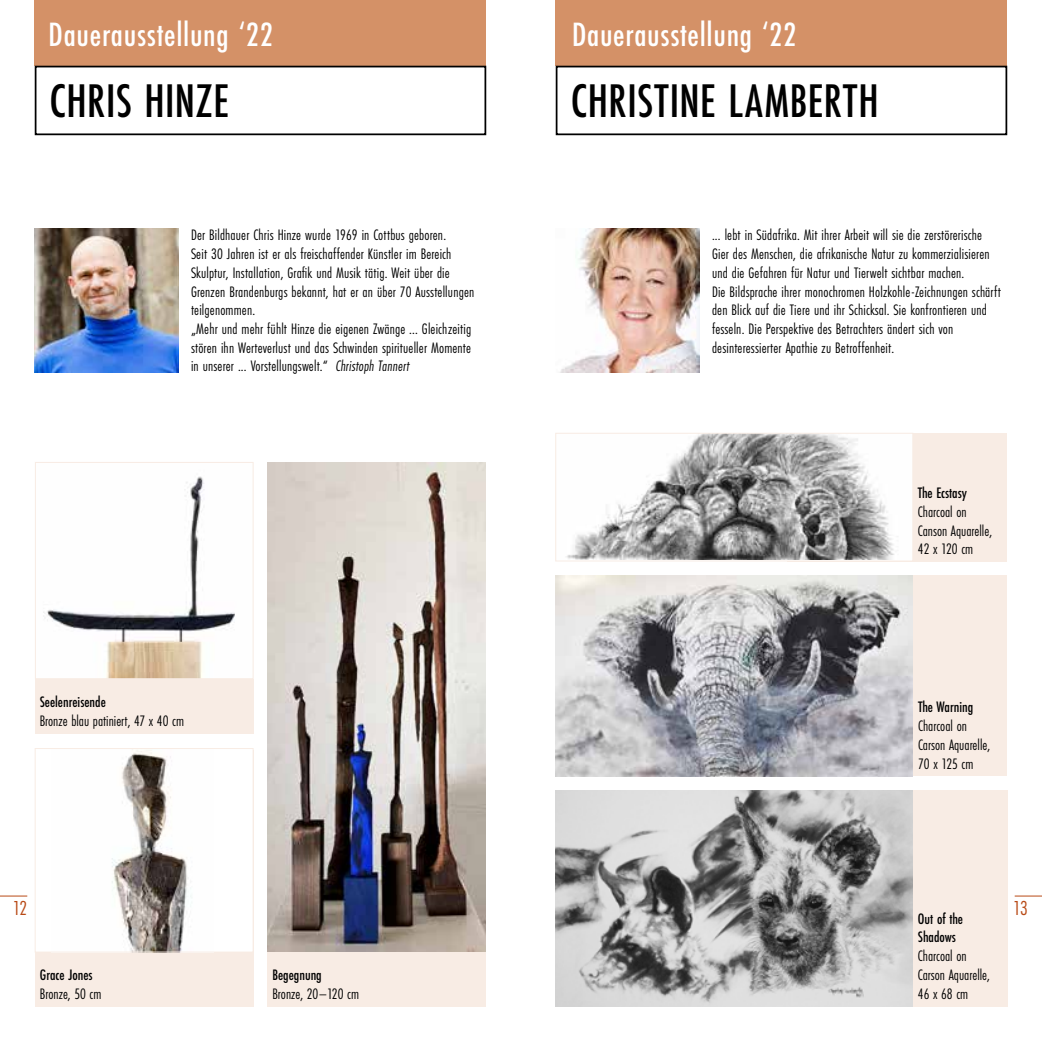
<style>
.page{position:relative;width:1042px;height:1042px;background:#fff}
.page>*{position:absolute;margin:0;border:0;box-sizing:border-box;transform-origin:0 0}
.t1{font:500 49px "Futura PT Cond";letter-spacing:.01em;color:#000}
.t2{font:500 35px "Futura PT Cond";letter-spacing:.02em;color:#fff}
.t3{font:21px "Futura PT Cond";color:#b84a16}
.t4{font:15.75px/18.7px "Futura PT Cond";letter-spacing:.01em;color:#000}
.t5{font:500 15.75px/18.9px "Futura PT Cond";color:#000}
.s1{font-style:italic}
</style>
<div class="page">
<svg style="left:0;top:895px;width:27px;height:1px"></svg>
<svg style="left:1014px;top:895px;width:28px;height:1px"></svg>
<div style="left:788px;top:433px;width:219px;height:128px;background:#f8ece4"></div>
<img style="left:35px;top:228px;width:144px;height:144px">
<div style="left:910px;top:790px;width:97px;height:217px;background:#f8ece4"></div>
<div style="left:788px;top:575px;width:219px;height:201px;background:#f8ece4"></div>
<img style="left:560px;top:228px;width:139px;height:144px">
<img style="left:556px;top:790px;width:357px;height:216px">
<img style="left:556px;top:575px;width:357px;height:201px">
<img style="left:566px;top:435px;width:345px;height:124px">
<div style="left:555px;top:433px;width:358px;height:128px;border:1px solid #f8ece4"></div>
<div style="left:556px;top:0;width:451px;height:66px;background:#d49167"></div>
<div style="left:556px;top:66px;width:451px;height:69px;border:2px solid #000"></div>
<div style="left:35px;top:0;width:451px;height:66px;background:#d49167"></div>
<div style="left:35px;top:66px;width:451px;height:69px;border:2px solid #000"></div>
<div style="left:35px;top:462px;width:218px;height:272px;background:#f8ece4"></div>
<img style="left:37px;top:464px;width:214px;height:213px">
<div style="left:35px;top:462px;width:218px;height:217px;border:1px solid #f8ece4"></div>
<div style="left:35px;top:750px;width:218px;height:257px;background:#f8ece4"></div>
<div style="left:35px;top:748px;width:218px;height:204px;background:#fff"></div>
<img style="left:112px;top:750px;width:80px;height:200px">
<div style="left:35px;top:748px;width:218px;height:204px;border:1px solid #f8ece4"></div>
<div style="left:267px;top:750px;width:219px;height:257px;background:#f8ece4"></div>
<img style="left:267px;top:463px;width:219px;height:488px">
<h2 class="t2" style="left:49px;top:13px;width:226px">Dauerausstellung ‘22</h2>
<h2 class="t2" style="left:572px;top:13px;width:226px">Dauerausstellung ‘22</h2>
<h1 class="t1" style="left:49px;top:72px;width:181px">CHRIS HINZE</h1>
<h1 class="t1" style="left:571px;top:72px;width:309px">CHRISTINE LAMBERTH</h1>
<p class="t4" style="left:191px;top:226px;width:285px">Der Bildhauer Chris Hinze wurde 1969 in Cottbus geboren.<br>Seit 30 Jahren ist er als freischaffender Künstler im Bereich Skulptur, Installation, Grafik und Musik tätig. Weit über die Grenzen Brandenburgs bekannt, hat er an über 70 Ausstellungen teilgenommen.<br>„Mehr und mehr fühlt Hinze die eigenen Zwänge ... Gleichzeitig stören ihn Werteverlust und das Schwinden spiritueller Momente in unserer ... Vorstellungswelt.“ <span class="s1">Christoph Tannert</span></p>
<p class="t4" style="left:712px;top:226px;width:290px">... lebt in Südafrika. Mit ihrer Arbeit will sie die zerstörerische Gier des Menschen, die afrikanische Natur zu kommerzialisieren und die Gefahren für Natur und Tierwelt sichtbar machen.<br>Die Bildsprache ihrer monochromen Holzkohle-Zeichnungen schärft den Blick auf die Tiere und ihr Schicksal. Sie konfrontieren und fesseln. Die Perspektive des Betrachters ändert sich von desinteressierter Apathie zu Betroffenheit.</p>
<p class="t5" style="left:40px;top:692px;width:68px">Seelenreisende</p>
<p class="t4" style="left:40px;top:711px;width:146px">Bronze blau patiniert, 47 x 40 cm</p>
<p class="t5" style="left:918px;top:483px;width:51px">The Ecstasy</p>
<p class="t4" style="left:918px;top:502px;width:76px">Charcoal on<br>Canson Aquarelle,<br>42 x 120 cm</p>
<p class="t5" style="left:918px;top:698px;width:57px">The Warning</p>
<p class="t4" style="left:918px;top:717px;width:74px">Charcoal on<br>Carson Aquarelle,<br>70 x 125 cm</p>
<h3 class="t3" style="left:13px;top:896px;width:16px">12</h3>
<h3 class="t3" style="left:1013px;top:896px;width:16px">13</h3>
<p class="t5" style="left:918px;top:909px;width:47px">Out of the<br>Shadows</p>
<p class="t4" style="left:918px;top:946px;width:74px">Charcoal on<br>Carson Aquarelle,<br>46 x 68 cm</p>
<p class="t5" style="left:40px;top:965px;width:54px">Grace Jones</p>
<p class="t4" style="left:40px;top:984px;width:63px">Bronze, 50 cm</p>
<p class="t5" style="left:272px;top:965px;width:51px">Begegnung</p>
<p class="t4" style="left:272px;top:984px;width:88px">Bronze, 20–120 cm</p>
</div>
